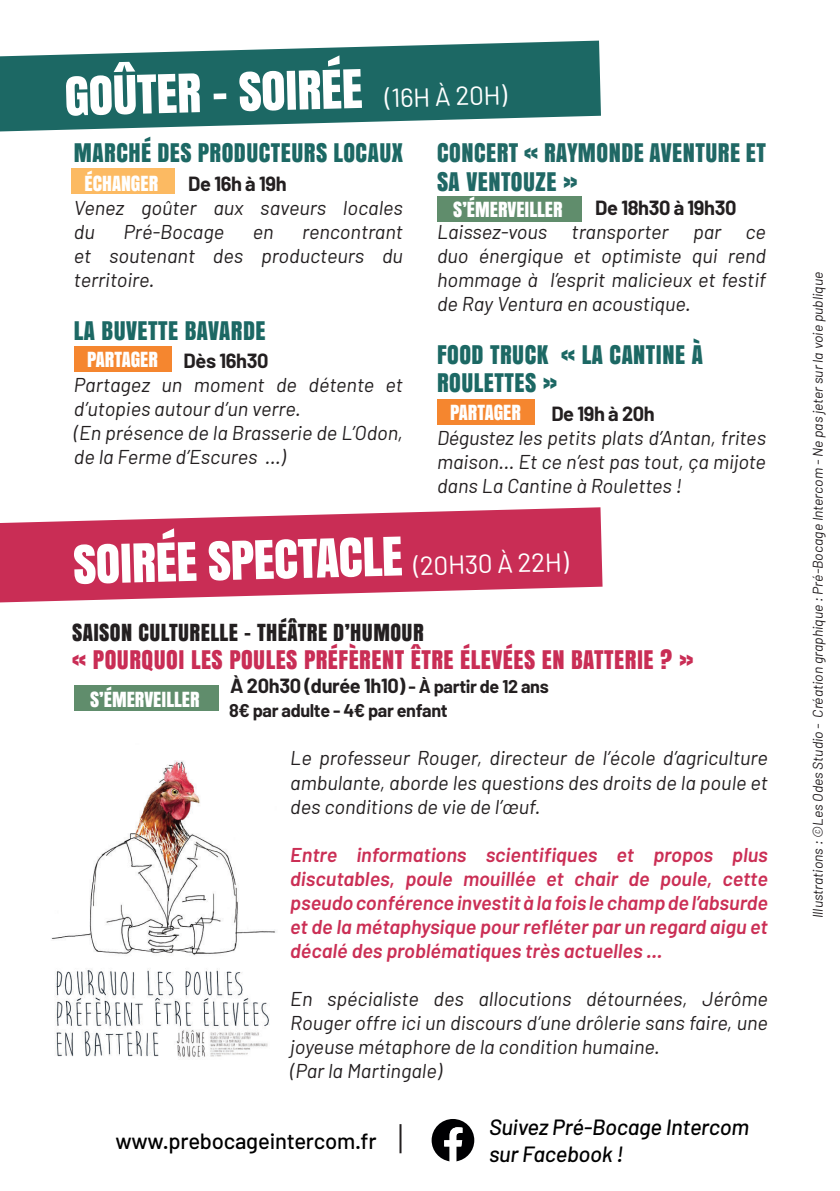
<style>
.page{position:relative;width:840px;height:1191px;background:#fff}
.page>*{position:absolute;margin:0;border:0;box-sizing:border-box;transform-origin:0 0}
.t1{font:50px "Anton";color:#fff}
.t2{font:26px "Barlow";color:#fff}
.t3{font:24px/28.8px "Anton";letter-spacing:.02em;color:#1c6864}
.t4{font:24px "Anton";letter-spacing:.02em;color:#c92d55}
.t5{font:24px/28.8px "Anton";letter-spacing:.02em;color:#206865}
.t6{font:italic 500 22px/26.4px "Barlow";letter-spacing:-.01em;color:#000}
.t7{font:22px "Anton";letter-spacing:.02em;color:#231f20}
.t8{font:500 22px "Barlow";letter-spacing:-.01em;color:#000}
.t9{font:italic 20px/24px "Barlow";color:#231f20;text-align:justify}
.t10{font:italic 600 20px/24px "Barlow";color:#cb2f55;text-align:justify}
.t11{font:700 20px "Barlow";letter-spacing:-.02em;color:#231f20}
.t12{font:19.4px "Anton";color:#fff}
.t13{font:700 18px "Barlow";letter-spacing:-.02em;color:#231f20}
.t14{font:italic 14px "Barlow";color:#231f20}
.s1{font-size:18px}
</style>
<div class="page">
<svg style="left:0;top:507px;width:602px;height:95px;fill:#c92d55"></svg>
<svg style="left:431px;top:1119px;width:43px;height:42px"></svg>
<hr style="left:399px;top:1124px;width:2px;height:29px;background:#231f20">
<svg style="left:0;top:41px;width:600px;height:90px;fill:#1c6864"></svg>
<img style="left:51px;top:760px;width:225px;height:298px">
<div style="left:437px;top:196px;width:144px;height:25px;background:#608d6c"></div>
<div style="left:74px;top:346px;width:98px;height:25px;background:#f5862f"></div>
<div style="left:74px;top:685px;width:144px;height:26px;background:#608d6c"></div>
<div style="left:437px;top:399px;width:97px;height:26px;background:#f5862f"></div>
<div style="left:71px;top:168px;width:103px;height:26px;background:#fcba62"></div>
<h1 class="t1" style="left:64px;top:65px;width:299px;rotate:-1deg">GOÛTER - SOIRÉE</h1>
<h2 class="t2" style="left:384px;top:88px;width:124px;rotate:-2deg">(16H À 20H)</h2>
<p class="t3" style="left:74px;top:137px;width:330px">MARCHÉ DES PRODUCTEURS LOCAUX</p>
<p class="t11" style="left:188px;top:176px;width:100px">De 16h à 19h</p>
<p class="t9" style="left:74px;top:197px;width:330px">Venez goûter aux saveurs locales du</p>
<p class="t12" style="left:84px;top:172px;width:75px">ÉCHANGER</p>
<p class="t9" style="left:123px;top:221px;width:102px">Pré-Bocage</p>
<p class="t9" style="left:252px;top:221px;width:22px">en</p>
<p class="t9" style="left:74px;top:221px;width:330px;text-indent:228px">rencontrant et soutenant des producteurs du territoire.</p>
<p class="t3" style="left:74px;top:314px;width:193px">LA BUVETTE BAVARDE</p>
<p class="t11" style="left:183px;top:353px;width:86px">Dès 16h30</p>
<p class="t9" style="left:74px;top:375px;width:330px;text-align:left">Partagez un moment de détente et d’utopies autour d’un verre.<br>(En présence de la Brasserie de L’Odon, de la Ferme d’Escures …)</p>
<p class="t12" style="left:87px;top:347px;width:72px">PARTAGER</p>
<p class="t5" style="left:437px;top:137px;width:330px">CONCERT « RAYMONDE AVENTURE ET<br>SA VENTOUZE »</p>
<p class="t11" style="left:595px;top:200px;width:143px">De 18h30 à 19h30</p>
<p class="t9" style="left:437px;top:221px;width:330px">Laissez-vous transporter par ce duo énergique et optimiste qui rend hommage à l’esprit malicieux et festif de Ray Ventura en acoustique.</p>
<p class="t3" style="left:437px;top:338px;width:267px">FOOD TRUCK « LA CANTINE À<br>ROULETTES »</p>
<p class="t11" style="left:551px;top:406px;width:105px">De 19h à 20h</p>
<p class="t9" style="left:437px;top:428px;width:330px">Dégustez les petits plats d’Antan, frites maison… Et ce n’est pas tout, ça mijote dans La Cantine à Roulettes !</p>
<p class="t12" style="left:453px;top:198px;width:111px">S’ÉMERVEILLER</p>
<p class="t12" style="left:450px;top:401px;width:72px">PARTAGER</p>
<h1 class="t1" style="left:73px;top:533px;width:331px;rotate:-1deg">SOIRÉE SPECTACLE</h1>
<h2 class="t2" style="left:413px;top:556px;width:157px;rotate:-2deg">(20H30 À 22H)</h2>
<p class="t7" style="left:72px;top:619px;width:353px">SAISON CULTURELLE - THÉÂTRE D’HUMOUR</p>
<p class="t4" style="left:72px;top:645px;width:622px">« POURQUOI LES POULES PRÉFÈRENT ÊTRE ÉLEVÉES EN BATTERIE ? »</p>
<p class="t11" style="left:230px;top:678px;width:320px">À 20h30 (durée 1h10) <span class="s1">- À partir de 12 ans</span></p>
<p class="t13" style="left:229px;top:704px;width:220px">8€ par adulte - 4€ par enfant</p>
<p class="t9" style="left:290px;top:748px;width:479px">Le professeur Rouger, directeur de l’école d’agriculture ambulante, aborde les questions des droits de la poule et des conditions de vie de l’œuf.</p>
<p class="t10" style="left:290px;top:842px;width:479px">Entre informations scientifiques et propos plus discutables, poule mouillée et chair de poule, cette pseudo conférence investit à la fois le champ de l’absurde et de la métaphysique pour refléter par un regard aigu et décalé des problématiques très actuelles ...</p>
<p class="t9" style="left:290px;top:988px;width:479px;text-align:left">En spécialiste des allocutions détournées, Jérôme Rouger offre ici un discours d’une drôlerie sans faire, une joyeuse métaphore de la condition humaine.<br>(Par la Martingale)</p>
<p class="t12" style="left:90px;top:688px;width:111px">S’ÉMERVEILLER</p>
<p class="t8" style="left:115px;top:1127px;width:262px">www.prebocageintercom.fr</p>
<p class="t6" style="left:488px;top:1116px;width:261px">Suivez Pré-Bocage Intercom sur Facebook !</p>
<p class="t14" style="left:811px;top:918px;width:648px;rotate:-90deg">Illustrations : ©Les Odes Studio - Création graphique : Pré-Bocage Intercom - Ne pas jeter sur la voie publique</p>
</div>
